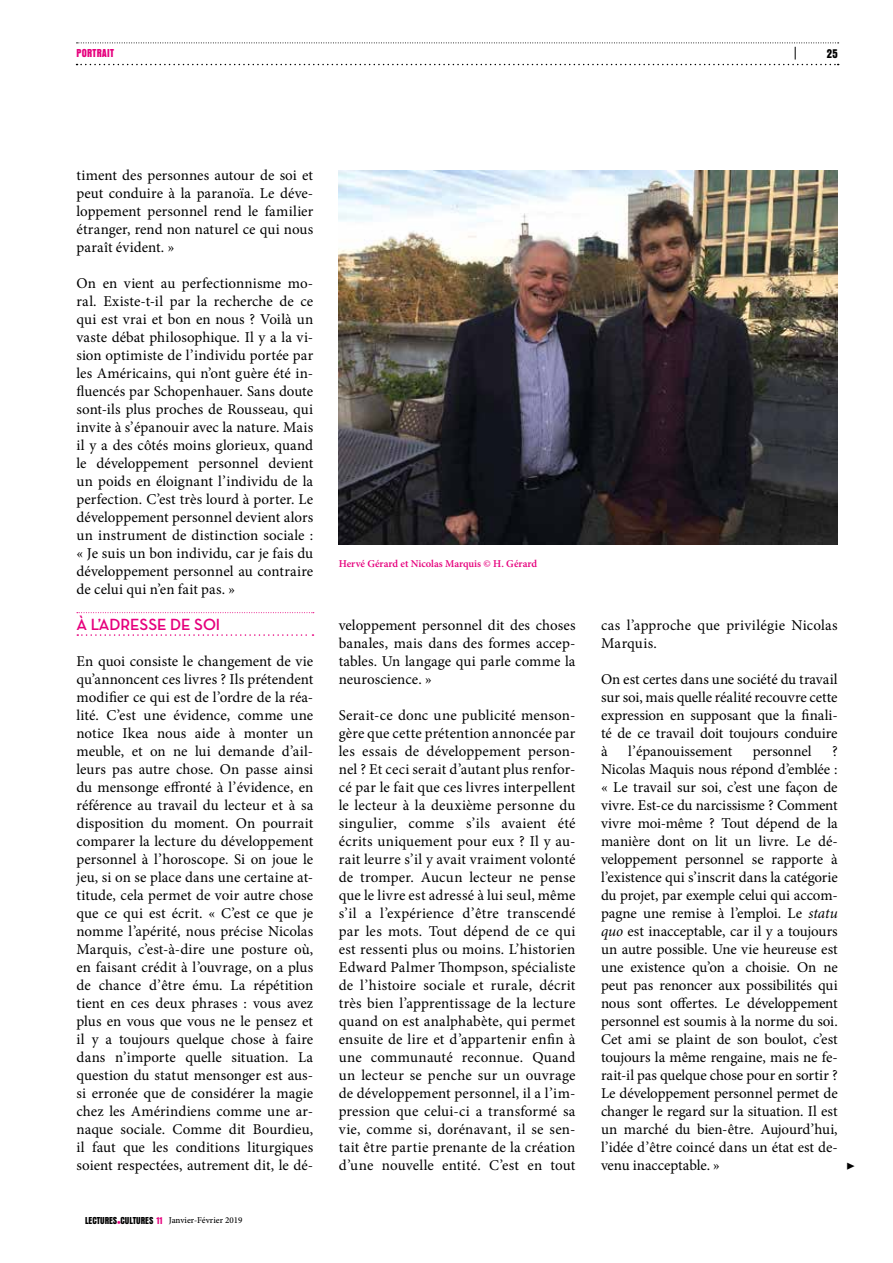
<style>
.page{position:relative;width:893px;height:1263px;background:#fff}
.page>*{position:absolute;margin:0;border:0;box-sizing:border-box;transform-origin:0 0}
.t1{font:700 16.5px "Neutra Disp";color:#e6007d}
.t2{font:15px/18px "Minion Pro";color:#000;text-align:justify}
.t3{font:13.5px "Anzeigen Gro D";color:#000}
.t4{font:12px "Anzeigen Gro D";letter-spacing:.025em;color:#e6007d}
.t5{font:600 10.5px "Minion Pro";letter-spacing:-.005em;color:#e6007d}
.t6{font:500 9px "Minion Pro";color:#000}
.s1{font-family:"Anzeigen Gro D";font-weight:400;font-size:10.5px}
.s2{font-family:"Anzeigen Gro D";font-weight:400;font-size:10.5px;color:#e6007d}
.s3{font-style:italic}
</style>
<div class="page">
<svg style="left:77px;top:43px;width:762px;height:22px"></svg>
<svg style="left:77px;top:612px;width:237px;height:1px"></svg>
<svg style="left:77px;top:634px;width:236px;height:2px"></svg>
<img style="left:339px;top:170px;width:499px;height:374px">
<p class="t4" style="left:77px;top:47px;width:39px">PORTRAIT</p>
<p class="t3" style="left:827px;top:46px;width:12px">25</p>
<p class="t2" style="left:77px;top:166px;width:238px">timent des personnes autour de soi et peut conduire à la paranoïa. Le déve&shy;loppement personnel rend le familier étranger, rend non naturel ce qui nous paraît évident. »</p>
<p class="t2" style="left:77px;top:274px;width:238px">On en vient au perfectionnisme mo&shy;ral. Existe-t-il par la recherche de ce qui est vrai et bon en nous ? Voilà un vaste débat philosophique. Il y a la vi&shy;sion optimiste de l’individu portée par les Américains, qui n’ont guère été in&shy;fluencés par Schopenhauer. Sans doute sont-ils plus proches de Rousseau, qui invite à s’épanouir avec la nature. Mais il y a des côtés moins glorieux, quand le développement personnel devient un poids en éloignant l’individu de la perfection. C’est très lourd à porter. Le développement personnel devient alors un instrument de distinction sociale : « Je suis un bon individu, car je fais du développement personnel au contraire de celui qui n’en fait pas. »</p>
<p class="t1" style="left:77px;top:615px;width:145px">À L’ADRESSE DE SOI</p>
<p class="t2" style="left:77px;top:652px;width:238px">En quoi consiste le changement de vie qu’annoncent ces livres ? Ils prétendent modifier ce qui est de l’ordre de la réa&shy;lité. C’est une évidence, comme une notice Ikea nous aide à monter un meuble, et on ne lui demande d’ail&shy;leurs pas autre chose. On passe ainsi du mensonge effronté à l’évidence, en référence au travail du lecteur et à sa disposition du moment. On pourrait comparer la lecture du développement personnel à l’horoscope. Si on joue le jeu, si on se place dans une certaine at&shy;titude, cela permet de voir autre chose que ce qui est écrit. « C’est ce que je nomme l’apérité, nous précise Nicolas Marquis, c’est-à-dire une posture où, en faisant crédit à l’ouvrage, on a plus de chance d’être ému. La répétition tient en ces deux phrases : vous avez plus en vous que vous ne le pensez et il y a toujours quelque chose à faire dans n’importe quelle situation. La question du statut mensonger est aus&shy;si erronée que de considérer la magie chez les Amérindiens comme une ar&shy;naque sociale. Comme dit Bourdieu, il faut que les conditions liturgiques soient respectées, autrement dit, le dé-</p>
<p class="t6" style="left:85px;top:1214px;width:159px"><span class="s1">LECTURES</span><span class="s2">•</span><span class="s1">CULTURES</span> <span class="s2">11</span> Janvier-Février 2019</p>
<p class="t5" style="left:339px;top:556px;width:200px">Hervé Gérard et Nicolas Marquis © H. Gérard</p>
<p class="t2" style="left:339px;top:616px;width:238px">veloppement personnel dit des choses banales, mais dans des formes accep&shy;tables. Un langage qui parle comme la neuroscience. »</p>
<p class="t2" style="left:339px;top:706px;width:238px">Serait-ce donc une publicité menson&shy;gère que cette prétention annoncée par les essais de développement person&shy;nel ? Et ceci serait d’autant plus renfor&shy;cé par le fait que ces livres interpellent le lecteur à la deuxième personne du singulier, comme s’ils avaient été écrits uniquement pour eux ? Il y au&shy;rait leurre s’il y avait vraiment volonté de tromper. Aucun lecteur ne pense que le livre est adressé à lui seul, même s’il a l’expérience d’être transcendé par les mots. Tout dépend de ce qui est ressenti plus ou moins. L’historien Edward Palmer Thompson, spécialiste de l’histoire sociale et rurale, décrit très bien l’apprentissage de la lecture quand on est analphabète, qui permet ensuite de lire et d’appartenir enfin à une communauté reconnue. Quand un lecteur se penche sur un ouvrage de développement personnel, il a l’im&shy;pression que celui-ci a transformé sa vie, comme si, dorénavant, il se sen&shy;tait être partie prenante de la création d’une nouvelle entité. C’est en tout</p>
<p class="t2" style="left:601px;top:616px;width:238px">cas l’approche que privilégie Nicolas<br>Marquis.</p>
<p class="t2" style="left:601px;top:670px;width:238px">On est certes dans une société du travail sur soi, mais quelle réalité recouvre cette expression en supposant que la finali&shy;té de ce travail doit toujours conduire à</p>
<p class="t2" style="left:628px;top:742px;width:106px">l’épanouissement</p>
<p class="t2" style="left:753px;top:742px;width:60px">personnel</p>
<p class="t2" style="left:601px;top:742px;width:238px;text-indent:231px">?<br>Nicolas Maquis nous répond d’emblée : « Le travail sur soi, c’est une façon de vivre. Est-ce du narcissisme ? Comment vivre moi-même ? Tout dépend de la manière dont on lit un livre. Le dé&shy;veloppement personnel se rapporte à l’existence qui s’inscrit dans la catégorie du projet, par exemple celui qui accom&shy;pagne une remise à l’emploi. Le <span class="s3">statu quo</span> est inacceptable, car il y a toujours un autre possible. Une vie heureuse est une existence qu’on a choisie. On ne peut pas renoncer aux possibilités qui nous sont offertes. Le développement personnel est soumis à la norme du soi.<br>Cet ami se plaint de son boulot, c’est toujours la même rengaine, mais ne fe&shy;rait-il pas quelque chose pour en sortir ?<br>Le développement personnel permet de changer le regard sur la situation. Il est un marché du bien-être. Aujourd’hui, l’idée d’être coincé dans un état est de&shy;venu inacceptable. »</p>
<p class="t2" style="left:846px;top:1156px;width:11px">▶</p>
</div>
